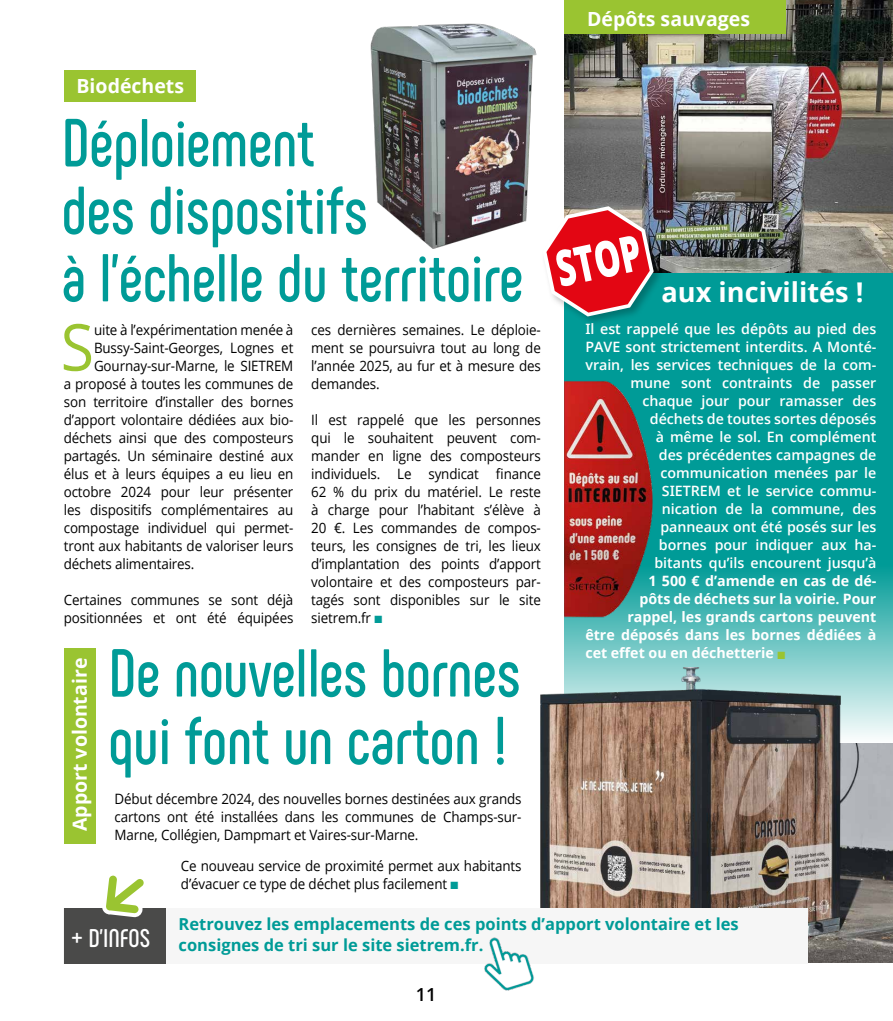
<style>
.page{position:relative;width:893px;height:1021px;background:#fff}
.page>*{position:absolute;margin:0;border:0;box-sizing:border-box;transform-origin:0 0}
.t1{font:700 67.5px/67.5px "Phenomena";color:#009b97;scale:.92 1}
.t2{font:64.65px "Open Sans";color:#9ac431;scale:.94 1}
.t3{font:700 27.15px "Open Sans";color:#fff}
.t4{font:700 19.5px "Open Sans";color:#fff}
.t5{font:600 18px "Open Sans";color:#000}
.t6{font:700 16.5px/21px "Open Sans";color:#009b97}
.t7{font:14.25px/18px "Open Sans";letter-spacing:-.01em;color:#000;text-align:justify;scale:.94 1}
.t8{font:600 14.25px/18px "Open Sans";color:#fff;text-align:right}
.t9{font:700 14.25px "Open Sans";color:#fff}
.s1{color:#009b97}
.s2{color:#9ac431}
</style>
<div class="page">
<img style="left:370px;top:23px;width:167px;height:226px">
<svg style="left:564px;top:272px;width:329px;height:395px;background:#16a39f"></svg>
<img style="left:540px;top:667px;width:353px;height:285px">
<div style="left:64px;top:70px;width:132px;height:32px;background:#9ac431"></div>
<div style="left:64px;top:908px;width:744px;height:55px;background:#f6f6f6"></div>
<div style="left:64px;top:908px;width:101px;height:55px;background:#4a4a49"></div>
<svg style="left:102px;top:875px;width:42px;height:43px"></svg>
<img style="left:484px;top:937px;width:50px;height:54px">
<div style="left:64px;top:648px;width:31px;height:196px;background:#9ac431"></div>
<img style="left:564px;top:0;width:329px;height:272px">
<div style="left:564px;top:0;width:221px;height:11px;background:#9ac431"></div>
<div style="left:541px;top:204px;width:123px;height:123px;background:#000;opacity:.26"></div>
<svg style="left:542px;top:206px;width:112px;height:110px"></svg>
<div style="left:564px;top:2px;width:221px;height:32px;background:#9ac431"></div>
<img style="left:564px;top:379px;width:90px;height:241px">
<h3 class="t4" style="left:77px;top:73px;width:109px">Biodéchets</h3>
<h1 class="t1" style="left:62px;top:109px;width:503px">Déploiement<br>des dispositifs<br>à l’échelle du territoire</h1>
<h2 class="t2" style="left:61px;top:303px;width:37px">S</h2>
<p class="t7" style="left:94px;top:320px;width:214px">uite à l’expérimentation menée à</p>
<p class="t7" style="left:94px;top:338px;width:214px">Bussy-Saint-Georges, Lognes et</p>
<p class="t7" style="left:94px;top:356px;width:214px">Gournay-sur-Marne, le SIETREM</p>
<p class="t7" style="left:64px;top:374px;width:246px">a proposé à toutes les communes de</p>
<p class="t7" style="left:64px;top:392px;width:246px">son territoire d’installer des bornes</p>
<p class="t7" style="left:64px;top:410px;width:246px">d’apport volontaire dédiées aux bio-</p>
<p class="t7" style="left:64px;top:428px;width:246px">déchets ainsi que des composteurs</p>
<p class="t7" style="left:64px;top:446px;width:246px">partagés. Un séminaire destiné aux</p>
<p class="t7" style="left:64px;top:464px;width:246px">élus et à leurs équipes a eu lieu en</p>
<p class="t7" style="left:64px;top:482px;width:246px">octobre 2024 pour leur présenter</p>
<p class="t7" style="left:64px;top:500px;width:246px">les dispositifs complémentaires au</p>
<p class="t7" style="left:64px;top:518px;width:246px">compostage individuel qui permet-</p>
<p class="t7" style="left:64px;top:536px;width:246px">tront aux habitants de valoriser leurs</p>
<p class="t7" style="left:64px;top:554px;width:141px">déchets alimentaires.</p>
<p class="t7" style="left:64px;top:590px;width:246px">Certaines communes se sont déjà positionnées et ont été équipées</p>
<p class="t7" style="left:311px;top:320px;width:246px">ces dernières semaines. Le déploie&shy;ment se poursuivra tout au long de l’année 2025, au fur et à mesure des demandes.</p>
<p class="t7" style="left:311px;top:410px;width:246px">Il est rappelé que les personnes qui le souhaitent peuvent com&shy;mander en ligne des composteurs individuels. Le syndicat finance 62 % du prix du matériel. Le reste à charge pour l’habitant s’élève à 20 €. Les commandes de compos&shy;teurs, les consignes de tri, les lieux d’implantation des points d’apport volontaire et des composteurs par&shy;tagés sont disponibles sur le site sietrem.fr <span class="s1">■</span></p>
<h3 class="t4" style="left:66px;top:831px;width:175px;rotate:-90deg">Apport volontaire</h3>
<h1 class="t1" style="left:108px;top:639px;width:450px">De nouvelles bornes qui font un carton !</h1>
<p class="t7" style="left:181px;top:856px;width:364px">Ce nouveau service de proximité permet aux habitants d’évacuer ce type de déchet plus facilement <span class="s1">■</span></p>
<p class="t7" style="left:115px;top:789px;width:435px">Début décembre 2024, des nouvelles bornes destinées aux grands cartons ont été installées dans les communes de Champs-sur-Marne, Collégien, Dampmart et Vaires-sur-Marne.</p>
<h3 class="t4" style="left:587px;top:5px;width:164px">Dépôts sauvages</h3>
<h3 class="t3" style="left:661px;top:273px;width:204px">aux incivilités !</h3>
<p class="t8" style="left:585px;top:320px;width:293px">Il est rappelé que les dépôts au pied des<br>PAVE sont strictement interdits. A Monté&shy;vrain, les services techniques de la com&shy;mune sont contraints de passer chaque jour pour ramasser des déchets de toutes sortes déposés<br>à même le sol. En complément<br>des précédentes campagnes de communication menées par le<br>SIETREM et le service commu-<br>nication de la commune, des<br>panneaux ont été posés sur les<br>bornes pour indiquer aux ha-<br>bitants qu’ils encourent jusqu’à</p>
<p class="t9" style="left:648px;top:571px;width:230px">1 500 € d’amende en cas de dé-</p>
<p class="t9" style="left:639px;top:589px;width:239px">pôts de déchets sur la voirie. Pour</p>
<p class="t9" style="left:627px;top:607px;width:250px">rappel, les grands cartons peuvent</p>
<p class="t9" style="left:585px;top:625px;width:293px">être déposés dans les bornes dédiées à</p>
<p class="t9" style="left:585px;top:643px;width:201px">cet effet ou en déchetterie <span class="s2">■</span></p>
<p class="t6" style="left:71px;top:912px;width:669px;text-indent:108px">Retrouvez les emplacements de ces points d’apport volontaire et les <sup>+</sup> <sup>D'INFOS</sup> consignes de tri sur le site sietrem.fr.</p>
<p class="t5" style="left:416px;top:981px;width:22px">11</p>
</div>
